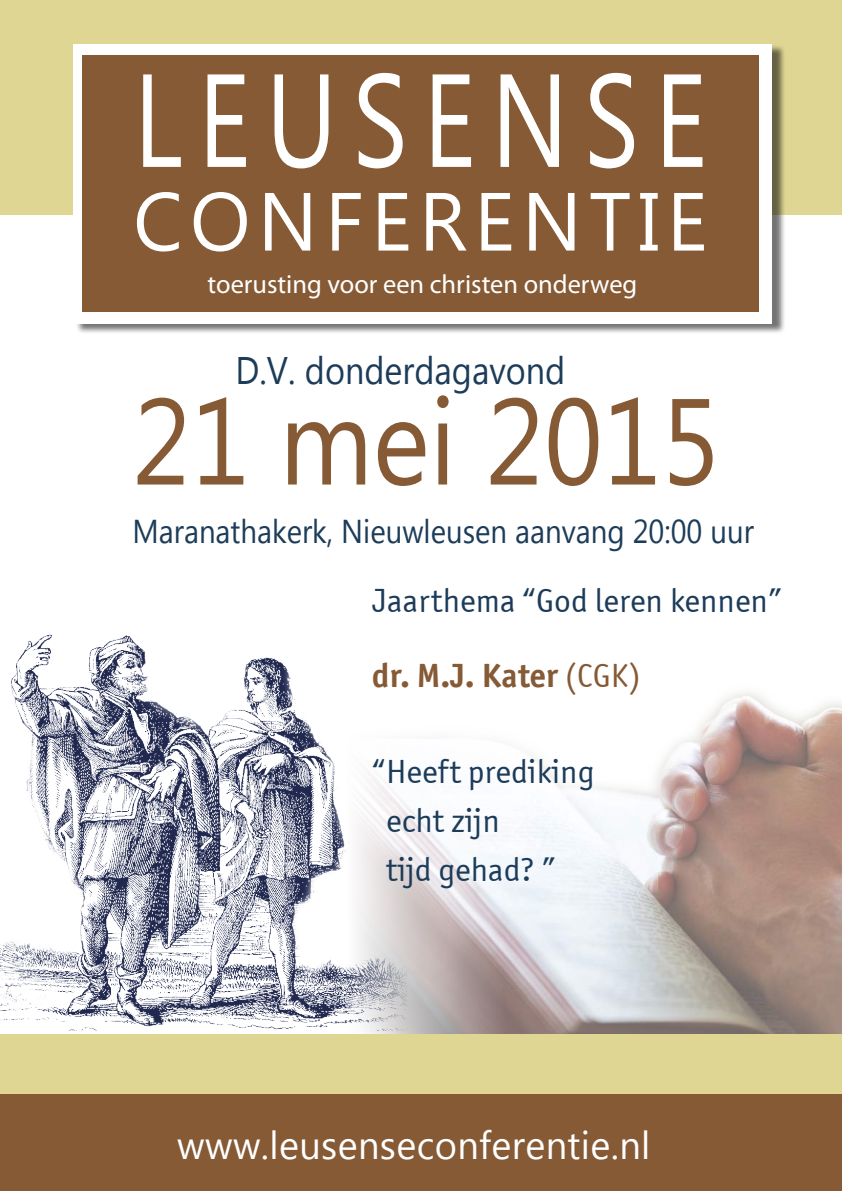
<style>
.page{position:relative;width:842px;height:1191px;background:#fff}
.page>*{position:absolute;margin:0;border:0;box-sizing:border-box;transform-origin:0 0}
.t1{font:132px "Myanmar Text";letter-spacing:.15em;color:#fff;scale:.78 1}
.t2{font:122px "Myanmar Text";color:#855a35;scale:.89 1}
.t3{font:82.2px "Myanmar Text";letter-spacing:.09em;color:#fff}
.t4{font:39px "Myanmar Text";letter-spacing:.01em;color:#fff}
.t5{font:38.4px "Myanmar Text";color:#1c3c59;scale:.89 1}
.t6{font:33.6px/49px "Officina Sans OSITCTT Book";color:#1c3c59}
.t7{font:700 33.6px "Officina San ITC";color:#855a35}
.t8{font:33px "Myanmar Text";color:#1c3c59;scale:.89 1}
.t9{font:26.4px "Myriad Pro";color:#fff}
.s1{font-family:"Officina Sans OSITCTT Book";font-weight:400}
</style>
<div class="page">
<div style="left:0;top:0;width:842px;height:215px;background:#e0d694"></div>
<img style="left:366px;top:692px;width:476px;height:341px">
<div style="left:0;top:1033px;width:842px;height:61px;background:#e0d694"></div>
<div style="left:76px;top:44px;width:710px;height:291px;background:#000;opacity:.55"></div>
<div style="left:73px;top:44px;width:699px;height:279px;background:#fff"></div>
<div style="left:0;top:1094px;width:842px;height:97px;background:#855a35"></div>
<div style="left:83px;top:55px;width:676px;height:257px;background:#855a35"></div>
<img style="left:0;top:634px;width:407px;height:396px">
<h1 class="t1" style="left:134px;top:44px;width:736px">LEUSENSE</h1>
<h3 class="t3" style="left:133px;top:174px;width:576px">CONFERENTIE</h3>
<p class="t9" style="left:208px;top:268px;width:431px">toerusting voor een christen onderweg</p>
<p class="t5" style="left:236px;top:349px;width:372px">D.V. donderdagavond</p>
<h2 class="t2" style="left:132px;top:371px;width:661px">21 mei 2015</h2>
<p class="t8" style="left:132px;top:512px;width:700px">Maranathakerk, Nieuwleusen aanvang 20:00 uur</p>
<p class="t6" style="left:372px;top:576px;width:411px">Jaarthema “God leren kennen”</p>
<p class="t7" style="left:372px;top:654px;width:270px">dr. M.J. Kater <span class="s1">(CGK)</span></p>
<p class="t6" style="left:386px;top:747px;width:210px;text-indent:-14px">“Heeft prediking echt zijn<br>tijd gehad? ”</p>
<p class="t4" style="left:177px;top:1122px;width:475px">www.leusenseconferentie.nl</p>
</div>
